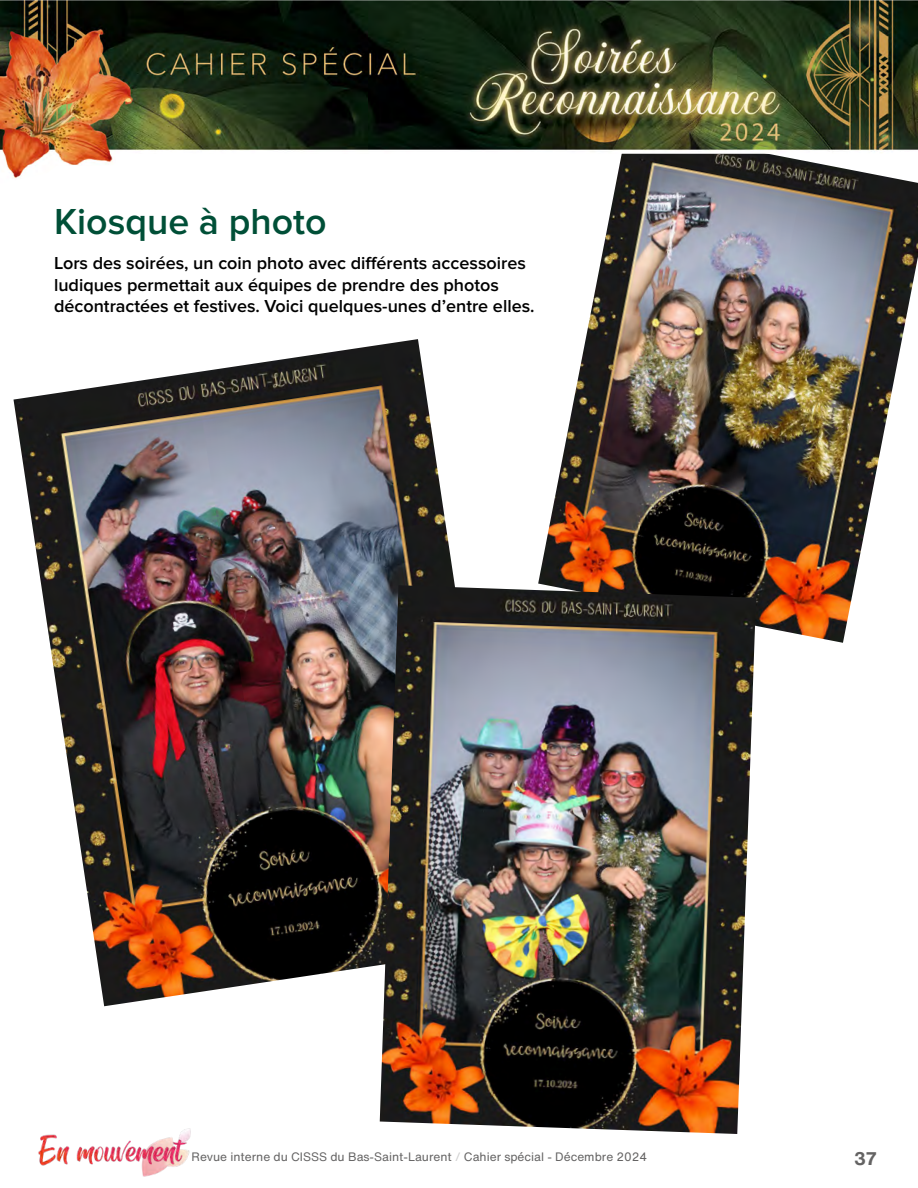
<style>
.page{position:relative;width:918px;height:1188px;background:#fff}
.page>*{position:absolute;margin:0;border:0;box-sizing:border-box;transform-origin:0 0}
.t1{font:600 37.5px "Proxima Nova";color:#004f37}
.t2{font:600 18px/21.6px "Proxima Nova";color:#000}
.t3{font:700 18px "Helvetica Now Text";color:#646363}
.t4{font:12px "Helvetica Now Text";color:#646363}
.s1{color:#d0d0d0}
</style>
<div class="page">
<img style="left:538px;top:184px;width:380px;height:459px">
<img style="left:14px;top:339px;width:441px;height:667px">
<img style="left:380px;top:585px;width:376px;height:549px">
<img style="left:0;top:0;width:918px;height:184px">
<img style="left:142px;top:1128px;width:49px;height:49px">
<img style="left:38px;top:1130px;width:153px;height:40px">
<h1 class="t1" style="left:54px;top:200px;width:274px">Kiosque à photo</h1>
<p class="t2" style="left:54px;top:253px;width:482px">Lors des soirées, un coin photo avec différents accessoires ludiques permettait aux équipes de prendre des photos décontractées et festives. Voici quelques-unes d’entre elles.</p>
<p class="t4" style="left:192px;top:1148px;width:457px">Revue interne du CISSS du Bas-Saint-Laurent <span class="s1">/</span> Cahier spécial - Décembre 2024</p>
<p class="t3" style="left:854px;top:1145px;width:25px">37</p>
</div>
